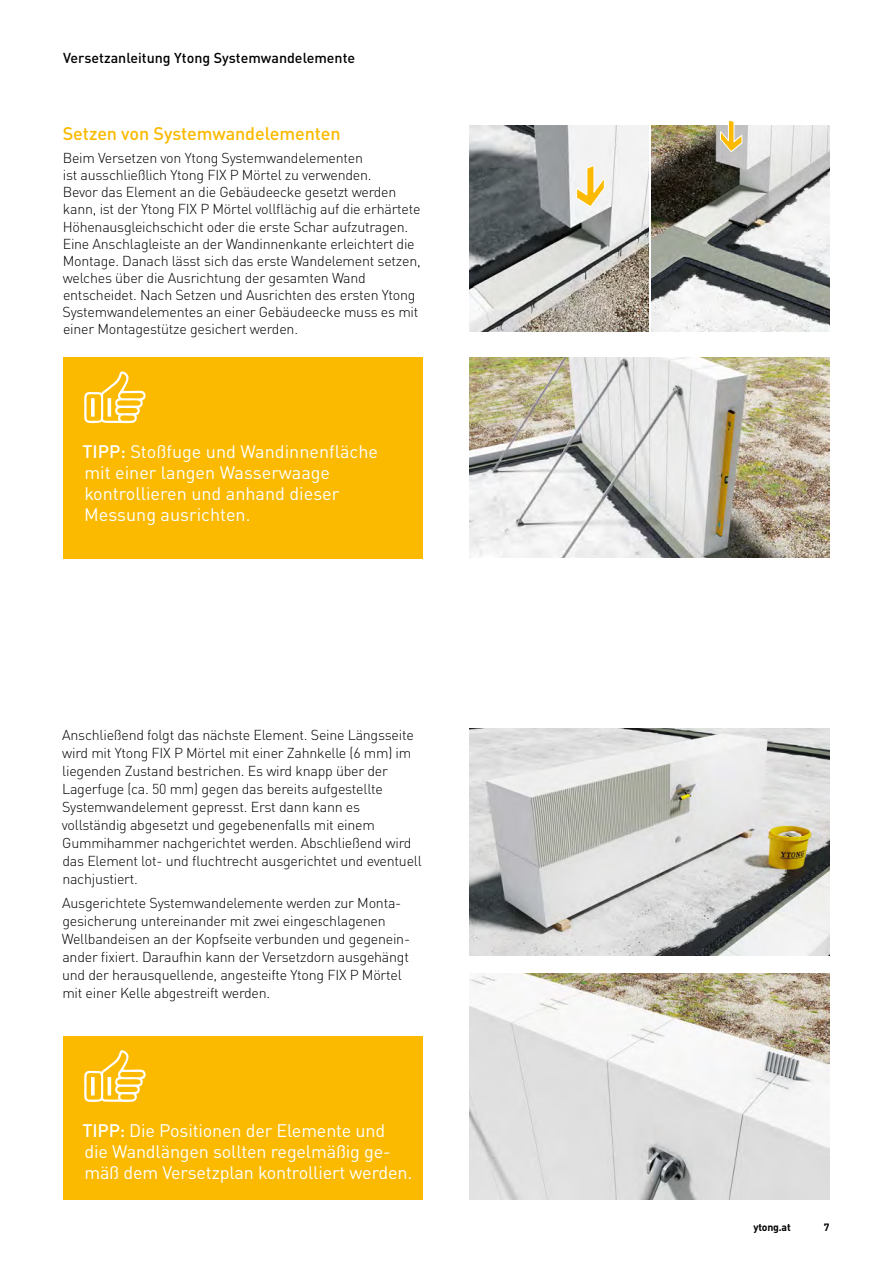
<style>
.page{position:relative;width:893px;height:1263px;background:#fff}
.page>*{position:absolute;margin:0;border:0;box-sizing:border-box;transform-origin:0 0}
.t1{font:18px/21px "DIN Pro";letter-spacing:-.01em;color:#fff}
.t2{font:500 18px "DIN Pro";letter-spacing:-.005em;color:#fbba00}
.t3{font:300 14.25px/18px "DIN Pro";letter-spacing:-.015em;color:#000}
.t4{font:500 14.25px "DIN Pro";color:#000}
.t5{font:700 10.5px "DIN Pro";letter-spacing:-.02em;color:#000}
.s1{font-weight:500}
</style>
<div class="page">
<div style="left:63px;top:358px;width:360px;height:201px;background:#fbba00"></div>
<div style="left:63px;top:1036px;width:360px;height:164px;background:#fbba00"></div>
<svg style="left:84px;top:371px;width:62px;height:52px"></svg>
<svg style="left:84px;top:1050px;width:62px;height:52px"></svg>
<img style="left:470px;top:126px;width:178px;height:206px">
<img style="left:651px;top:126px;width:179px;height:206px">
<img style="left:470px;top:358px;width:360px;height:200px">
<svg style="left:575px;top:160px;width:31px;height:53px"></svg>
<svg style="left:719px;top:120px;width:25px;height:35px"></svg>
<img style="left:469px;top:973px;width:361px;height:227px">
<img style="left:470px;top:729px;width:360px;height:227px">
<p class="t4" style="left:63px;top:48px;width:294px">Versetzanleitung Ytong Systemwandelemente</p>
<p class="t2" style="left:63px;top:121px;width:279px">Setzen von Systemwandelementen</p>
<p class="t3" style="left:63px;top:149px;width:360px;line-height:17.1px">Beim Versetzen von Ytong Systemwandelementen<br>ist ausschließlich Ytong FIX P Mörtel zu verwenden.<br>Bevor das Element an die Gebäudeecke gesetzt werden kann, ist der Ytong FIX P Mörtel vollflächig auf die erhärtete Höhenausgleichschicht oder die erste Schar aufzutragen.<br>Eine Anschlagleiste an der Wandinnenkante erleichtert die Montage. Danach lässt sich das erste Wandelement setzen, welches über die Ausrichtung der gesamten Wand entscheidet. Nach Setzen und Ausrichten des ersten Ytong Systemwandelementes an einer Gebäudeecke muss es mit einer Montagestütze gesichert werden.</p>
<p class="t1" style="left:83px;top:439px;width:297px"><span class="s1">TIPP:</span> Stoßfuge und Wandinnenfläche mit einer langen Wasserwaage kontrollieren und anhand dieser<br>Messung ausrichten.</p>
<p class="t3" style="left:62px;top:725px;width:361px">Anschließend folgt das nächste Element. Seine Längsseite wird mit Ytong FIX P Mörtel mit einer Zahnkelle (6 mm) im liegenden Zustand bestrichen. Es wird knapp über der Lagerfuge (ca. 50 mm) gegen das bereits aufgestellte Systemwandelement gepresst. Erst dann kann es vollständig abgesetzt und gegebenenfalls mit einem Gummihammer nachgerichtet werden. Abschließend wird das Element lot- und fluchtrecht ausgerichtet und eventuell nachjustiert.</p>
<p class="t3" style="left:62px;top:893px;width:350px">Ausgerichtete Systemwandelemente werden zur Monta&shy;gesicherung untereinander mit zwei eingeschlagenen Wellbandeisen an der Kopfseite verbunden und gegenein&shy;ander fixiert. Daraufhin kann der Versetzdorn ausgehängt und der herausquellende, angesteifte Ytong FIX P Mörtel mit einer Kelle abgestreift werden.</p>
<p class="t1" style="left:83px;top:1118px;width:331px"><span class="s1">TIPP:</span> Die Positionen der Elemente und die Wandlängen sollten regelmäßig ge&shy;mäß dem Versetzplan kontrolliert werden.</p>
<p class="t5" style="left:753px;top:1218px;width:39px">ytong.at</p>
<p class="t5" style="left:824px;top:1219px;width:7px">7</p>
</div>
